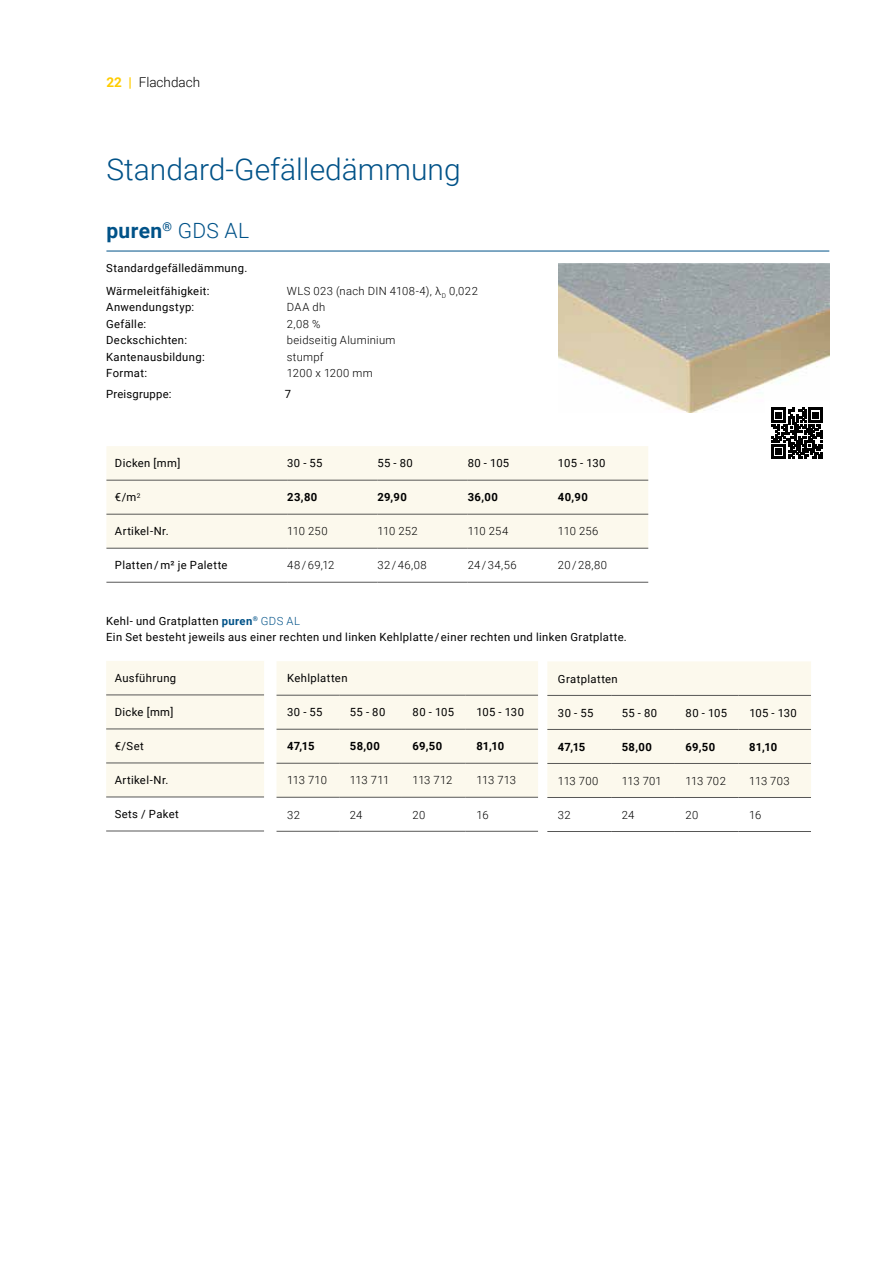
<style>
.page{position:relative;width:893px;height:1263px;background:#fff}
.page>*{position:absolute;margin:0;border:0;box-sizing:border-box;transform-origin:0 0}
.t1{font:300 30px "Roboto";color:#005288}
.t2{font:700 21px "Roboto";letter-spacing:.02em;color:#005288}
.t3{font:300 13.5px "Roboto";color:#000}
.t4{font:11.25px/23px "Roboto";letter-spacing:.035em;color:#000}
.t5{font:300 11.25px "Roboto";letter-spacing:.025em;color:#000}
.t6{font:700 11.25px "Roboto";letter-spacing:.03em;color:#000}
.s1{font-weight:700;color:#fc0}
.s2{font-weight:300}
.s3{font-weight:700;color:#005288}
.s4{font-weight:300;color:#005288}
</style>
<div class="page">
<img style="left:558px;top:263px;width:271px;height:149px">
<div style="left:106px;top:446px;width:542px;height:102px;background:#fcf9ed"></div>
<hr style="left:106px;top:514px;width:181px;height:1px;background:#575756">
<hr style="left:287px;top:514px;width:90px;height:1px;background:#575756">
<hr style="left:377px;top:514px;width:91px;height:1px;background:#575756">
<hr style="left:468px;top:514px;width:90px;height:1px;background:#575756">
<hr style="left:558px;top:514px;width:90px;height:1px;background:#575756">
<hr style="left:106px;top:548px;width:181px;height:1px;background:#575756">
<hr style="left:287px;top:548px;width:90px;height:1px;background:#575756">
<hr style="left:377px;top:548px;width:91px;height:1px;background:#575756">
<hr style="left:468px;top:548px;width:90px;height:1px;background:#575756">
<hr style="left:558px;top:548px;width:90px;height:1px;background:#575756">
<hr style="left:106px;top:480px;width:181px;height:1px;background:#575756">
<hr style="left:287px;top:480px;width:90px;height:1px;background:#575756">
<hr style="left:377px;top:480px;width:91px;height:1px;background:#575756">
<hr style="left:468px;top:480px;width:90px;height:1px;background:#575756">
<hr style="left:558px;top:480px;width:90px;height:1px;background:#575756">
<hr style="left:106px;top:582px;width:181px;height:1px;background:#575756">
<hr style="left:287px;top:582px;width:90px;height:1px;background:#575756">
<hr style="left:377px;top:582px;width:91px;height:1px;background:#575756">
<hr style="left:468px;top:582px;width:90px;height:1px;background:#575756">
<hr style="left:558px;top:582px;width:90px;height:1px;background:#575756">
<div style="left:277px;top:661px;width:261px;height:136px;background:#fcf9ed"></div>
<hr style="left:277px;top:763px;width:62px;height:1px;background:#575756">
<hr style="left:339px;top:763px;width:63px;height:1px;background:#575756">
<hr style="left:402px;top:763px;width:64px;height:1px;background:#575756">
<hr style="left:466px;top:763px;width:72px;height:1px;background:#575756">
<hr style="left:277px;top:797px;width:62px;height:1px;background:#575756">
<hr style="left:339px;top:797px;width:63px;height:1px;background:#575756">
<hr style="left:402px;top:797px;width:64px;height:1px;background:#575756">
<hr style="left:466px;top:797px;width:72px;height:1px;background:#575756">
<hr style="left:277px;top:695px;width:62px;height:1px;background:#575756">
<hr style="left:339px;top:695px;width:63px;height:1px;background:#575756">
<hr style="left:402px;top:695px;width:64px;height:1px;background:#575756">
<hr style="left:466px;top:695px;width:72px;height:1px;background:#575756">
<hr style="left:277px;top:729px;width:62px;height:1px;background:#575756">
<hr style="left:339px;top:729px;width:63px;height:1px;background:#575756">
<hr style="left:402px;top:729px;width:64px;height:1px;background:#575756">
<hr style="left:466px;top:729px;width:72px;height:1px;background:#575756">
<hr style="left:277px;top:831px;width:62px;height:1px;background:#575756">
<hr style="left:339px;top:831px;width:63px;height:1px;background:#575756">
<hr style="left:402px;top:831px;width:64px;height:1px;background:#575756">
<hr style="left:466px;top:831px;width:72px;height:1px;background:#575756">
<div style="left:547px;top:661px;width:264px;height:136px;background:#fcf9ed"></div>
<hr style="left:547px;top:763px;width:64px;height:1px;background:#575756">
<hr style="left:611px;top:763px;width:64px;height:1px;background:#575756">
<hr style="left:675px;top:763px;width:64px;height:1px;background:#575756">
<hr style="left:739px;top:763px;width:72px;height:1px;background:#575756">
<hr style="left:547px;top:797px;width:64px;height:1px;background:#575756">
<hr style="left:611px;top:797px;width:64px;height:1px;background:#575756">
<hr style="left:675px;top:797px;width:64px;height:1px;background:#575756">
<hr style="left:739px;top:797px;width:72px;height:1px;background:#575756">
<hr style="left:547px;top:695px;width:64px;height:1px;background:#575756">
<hr style="left:611px;top:695px;width:64px;height:1px;background:#575756">
<hr style="left:675px;top:695px;width:64px;height:1px;background:#575756">
<hr style="left:739px;top:695px;width:72px;height:1px;background:#575756">
<hr style="left:547px;top:729px;width:64px;height:1px;background:#575756">
<hr style="left:611px;top:729px;width:64px;height:1px;background:#575756">
<hr style="left:675px;top:729px;width:64px;height:1px;background:#575756">
<hr style="left:739px;top:729px;width:72px;height:1px;background:#575756">
<hr style="left:547px;top:831px;width:64px;height:1px;background:#575756">
<hr style="left:611px;top:831px;width:64px;height:1px;background:#575756">
<hr style="left:675px;top:831px;width:64px;height:1px;background:#575756">
<hr style="left:739px;top:831px;width:72px;height:1px;background:#575756">
<div style="left:106px;top:661px;width:158px;height:136px;background:#fcf9ed"></div>
<hr style="left:106px;top:729px;width:158px;height:1px;background:#575756">
<hr style="left:106px;top:763px;width:158px;height:1px;background:#575756">
<hr style="left:106px;top:797px;width:158px;height:1px;background:#575756">
<hr style="left:106px;top:695px;width:158px;height:1px;background:#575756">
<hr style="left:106px;top:831px;width:158px;height:1px;background:#575756">
<div style="left:765px;top:401px;width:64px;height:64px;background:#fff"></div>
<svg style="left:772px;top:408px;width:51px;height:51px"></svg>
<hr style="left:106px;top:251px;width:723px;height:1px;background:#005288">
<p class="t3" style="left:106px;top:72px;width:95px"><span class="s1">22 |</span> Flachdach</p>
<h1 class="t1" style="left:106px;top:148px;width:356px">Standard-Gefälledämmung</h1>
<h2 class="t2" style="left:106px;top:216px;width:144px">puren<sup>®</sup> <span class="s2">GDS AL</span></h2>
<p class="t4" style="left:106px;top:256px;width:143px">Standardgefälledämmung.<br>Wärmeleitfähigkeit:</p>
<p class="t5" style="left:287px;top:283px;width:193px">WLS 023 (nach DIN 4108-4), λ<sub>D</sub> 0,022</p>
<p class="t4" style="left:106px;top:295px;width:90px">Anwendungstyp:</p>
<p class="t5" style="left:287px;top:299px;width:40px">DAA dh</p>
<p class="t4" style="left:106px;top:312px;width:42px">Gefälle:</p>
<p class="t5" style="left:287px;top:316px;width:35px">2,08 %</p>
<p class="t4" style="left:106px;top:328px;width:82px">Deckschichten:</p>
<p class="t5" style="left:287px;top:332px;width:110px">beidseitig Aluminium</p>
<p class="t4" style="left:106px;top:345px;width:100px">Kantenausbildung:</p>
<p class="t5" style="left:287px;top:349px;width:38px">stumpf</p>
<p class="t4" style="left:106px;top:361px;width:43px">Format:</p>
<p class="t5" style="left:287px;top:365px;width:87px">1200 x 1200 mm</p>
<p class="t4" style="left:106px;top:382px;width:67px">Preisgruppe:</p>
<p class="t4" style="left:285px;top:382px;width:8px">7</p>
<p class="t4" style="left:115px;top:451px;width:67px">Dicken [mm]</p>
<p class="t4" style="left:287px;top:451px;width:37px">30 - 55</p>
<p class="t4" style="left:377px;top:451px;width:37px">55 - 80</p>
<p class="t4" style="left:468px;top:451px;width:43px">80 - 105</p>
<p class="t4" style="left:558px;top:451px;width:49px">105 - 130</p>
<p class="t4" style="left:115px;top:485px;width:27px">€/m<sup>2</sup></p>
<p class="t6" style="left:287px;top:489px;width:32px">23,80</p>
<p class="t6" style="left:377px;top:489px;width:31px">29,90</p>
<p class="t6" style="left:468px;top:489px;width:32px">36,00</p>
<p class="t6" style="left:558px;top:489px;width:31px">40,90</p>
<p class="t4" style="left:115px;top:519px;width:55px">Artikel-Nr.</p>
<p class="t5" style="left:287px;top:523px;width:42px">110 250</p>
<p class="t5" style="left:377px;top:523px;width:42px">110 252</p>
<p class="t5" style="left:468px;top:523px;width:42px">110 254</p>
<p class="t5" style="left:558px;top:523px;width:42px">110 256</p>
<p class="t4" style="left:115px;top:553px;width:114px">Platten / m² je Palette</p>
<p class="t5" style="left:287px;top:557px;width:49px">48 / 69,12</p>
<p class="t5" style="left:377px;top:557px;width:51px">32 / 46,08</p>
<p class="t5" style="left:468px;top:557px;width:51px">24 / 34,56</p>
<p class="t5" style="left:558px;top:557px;width:51px">20 / 28,80</p>
<p class="t4" style="left:106px;top:612px;width:522px;line-height:16.5px">Kehl- und Gratplatten <span class="s3">puren</span><sup>®</sup> <span class="s4">GDS AL<br></span>Ein Set besteht jeweils aus einer rechten und linken Kehlplatte / einer rechten und linken Gratplatte.</p>
<p class="t4" style="left:115px;top:666px;width:63px">Ausführung</p>
<p class="t4" style="left:115px;top:700px;width:60px">Dicke [mm]</p>
<p class="t4" style="left:115px;top:734px;width:31px">€/Set</p>
<p class="t4" style="left:115px;top:768px;width:55px">Artikel-Nr.</p>
<p class="t4" style="left:115px;top:802px;width:66px">Sets / Paket</p>
<p class="t4" style="left:287px;top:666px;width:62px">Kehlplatten</p>
<p class="t4" style="left:287px;top:700px;width:37px">30 - 55</p>
<p class="t4" style="left:350px;top:700px;width:37px">55 - 80</p>
<p class="t4" style="left:413px;top:700px;width:43px">80 - 105</p>
<p class="t4" style="left:476px;top:700px;width:49px">105 - 130</p>
<p class="t6" style="left:287px;top:738px;width:29px">47,15</p>
<p class="t6" style="left:350px;top:738px;width:32px">58,00</p>
<p class="t6" style="left:413px;top:738px;width:31px">69,50</p>
<p class="t6" style="left:476px;top:738px;width:29px">81,10</p>
<p class="t5" style="left:287px;top:773px;width:41px">113 710</p>
<p class="t5" style="left:350px;top:773px;width:41px">113 711</p>
<p class="t5" style="left:413px;top:773px;width:41px">113 712</p>
<p class="t5" style="left:476px;top:773px;width:41px">113 713</p>
<p class="t5" style="left:287px;top:807px;width:14px">32</p>
<p class="t5" style="left:350px;top:807px;width:14px">24</p>
<p class="t5" style="left:413px;top:807px;width:14px">20</p>
<p class="t5" style="left:476px;top:807px;width:14px">16</p>
<p class="t4" style="left:558px;top:667px;width:61px">Gratplatten</p>
<p class="t4" style="left:558px;top:701px;width:37px">30 - 55</p>
<p class="t4" style="left:622px;top:701px;width:37px">55 - 80</p>
<p class="t4" style="left:685px;top:701px;width:43px">80 - 105</p>
<p class="t4" style="left:749px;top:701px;width:49px">105 - 130</p>
<p class="t6" style="left:558px;top:739px;width:29px">47,15</p>
<p class="t6" style="left:622px;top:739px;width:32px">58,00</p>
<p class="t6" style="left:685px;top:739px;width:31px">69,50</p>
<p class="t6" style="left:749px;top:739px;width:29px">81,10</p>
<p class="t5" style="left:558px;top:773px;width:42px">113 700</p>
<p class="t5" style="left:622px;top:773px;width:42px">113 701</p>
<p class="t5" style="left:685px;top:773px;width:42px">113 702</p>
<p class="t5" style="left:749px;top:773px;width:42px">113 703</p>
<p class="t5" style="left:558px;top:807px;width:14px">32</p>
<p class="t5" style="left:622px;top:807px;width:14px">24</p>
<p class="t5" style="left:685px;top:807px;width:14px">20</p>
<p class="t5" style="left:749px;top:807px;width:14px">16</p>
</div>
